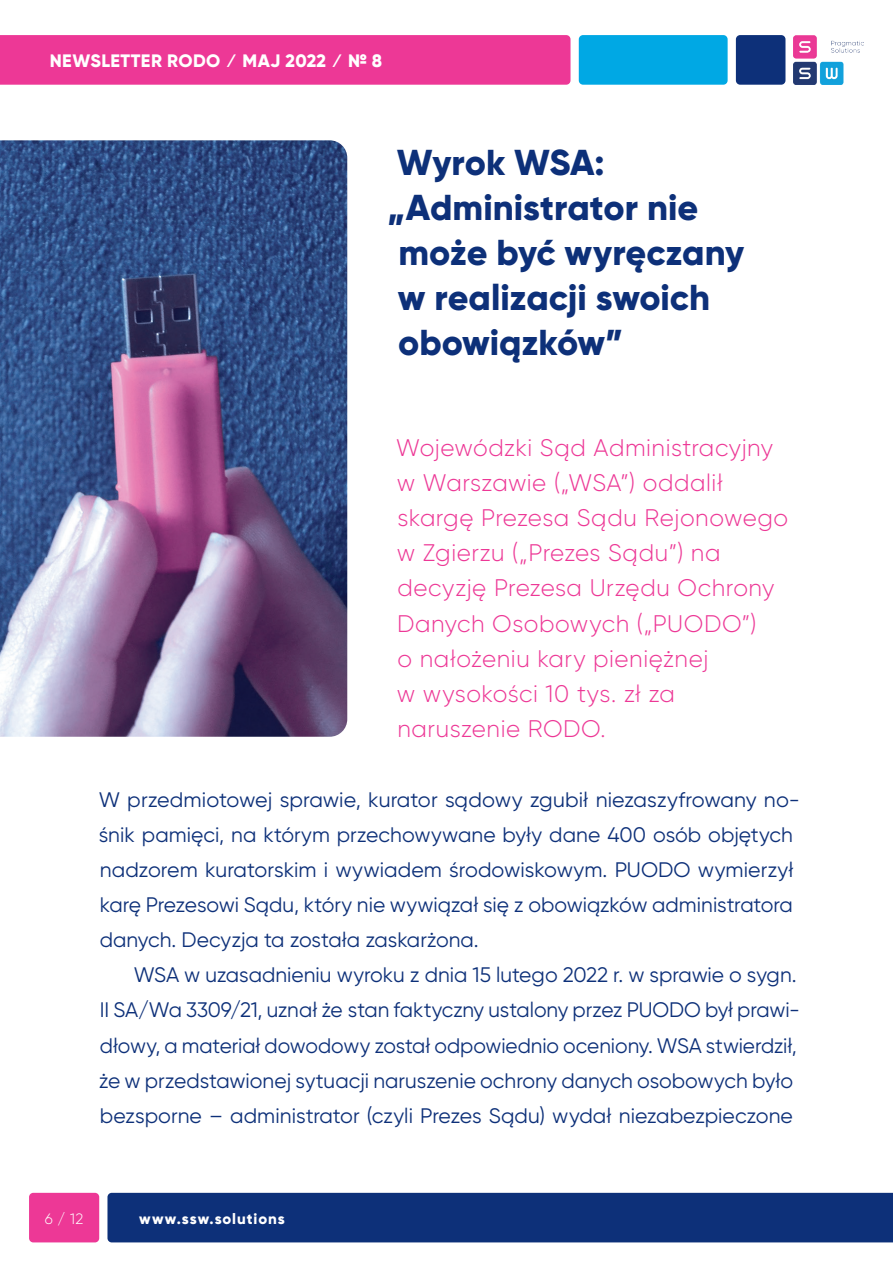
<style>
.page{position:relative;width:893px;height:1263px;background:#fff}
.page>*{position:absolute;margin:0;border:0;box-sizing:border-box;transform-origin:0 0}
.t1{font:800 36px "Gilroy";color:#0d3079}
.t2{font:300 24px/35.1px "Gilroy";letter-spacing:.02em;color:#ed3896}
.t3{font:21px/35.1px "Gilroy";color:#0d3079}
.t4{font:800 18px "Gilroy";letter-spacing:.02em;color:#fff}
.t5{font:800 15px "Gilroy";letter-spacing:.06em;color:#fff}
.t6{font:300 15px "Gilroy";color:#fff}
</style>
<div class="page">
<div style="left:107px;top:1193px;width:786px;height:49px;background:#0d3079"></div>
<div style="left:0;top:35px;width:570px;height:50px;background:#ed3896"></div>
<div style="left:29px;top:1193px;width:70px;height:49px;background:#ed3896;border-radius:4px"></div>
<div style="left:579px;top:35px;width:149px;height:50px;background:#00a8e4;border-radius:4px"></div>
<div style="left:736px;top:35px;width:49px;height:50px;background:#0d3079;border-radius:4px"></div>
<img style="left:794px;top:35px;width:69px;height:50px">
<img style="left:0;top:140px;width:347px;height:597px">
<p class="t4" style="left:50px;top:49px;width:334px">NEWSLETTER RODO ⁄ Maj 2022 ⁄ № 8</p>
<h1 class="t1" style="left:397px;top:140px;width:209px">Wyrok WSA:</h1>
<h1 class="t1" style="left:387px;top:185px;width:312px">„Administrator nie</h1>
<h1 class="t1" style="left:398px;top:230px;width:347px">może być wyręczany</h1>
<h1 class="t1" style="left:398px;top:275px;width:314px">w realizacji swoich</h1>
<h1 class="t1" style="left:398px;top:320px;width:227px">obowiązków”</h1>
<p class="t2" style="left:396px;top:430px;width:394px">Wojewódzki Sąd Administracyjny w Warszawie („WSA”) oddalił skargę Prezesa Sądu Rejonowego w Zgierzu („Prezes Sądu”) na decyzję Prezesa Urzędu Ochrony<br>Danych Osobowych („PUODO”)<br>o nałożeniu kary pieniężnej<br>w wysokości 10 tys. zł za naruszenie RODO.</p>
<p class="t3" style="left:99px;top:782px;width:703px">W przedmiotowej sprawie, kurator sądowy zgubił niezaszyfrowany no&shy;śnik pamięci, na którym przechowywane były dane 400 osób objętych nadzorem kuratorskim i wywiadem środowiskowym. PUODO wymierzył karę Prezesowi Sądu, który nie wywiązał się z obowiązków administratora danych. Decyzja ta została zaskarżona.</p>
<p class="t3" style="left:99px;top:957px;width:703px;text-indent:35px">WSA w uzasadnieniu wyroku z dnia 15 lutego 2022 r. w sprawie o sygn.<br>II SA/Wa 3309/21, uznał że stan faktyczny ustalony przez PUODO był prawi&shy;dłowy, a materiał dowodowy został odpowiednio oceniony. WSA stwierdził, że w przedstawionej sytuacji naruszenie ochrony danych osobowych było bezsporne – administrator (czyli Prezes Sądu) wydał niezabezpieczone</p>
<p class="t6" style="left:45px;top:1209px;width:40px">6 / 12</p>
<p class="t5" style="left:139px;top:1209px;width:147px">www.ssw.solutions</p>
</div>
